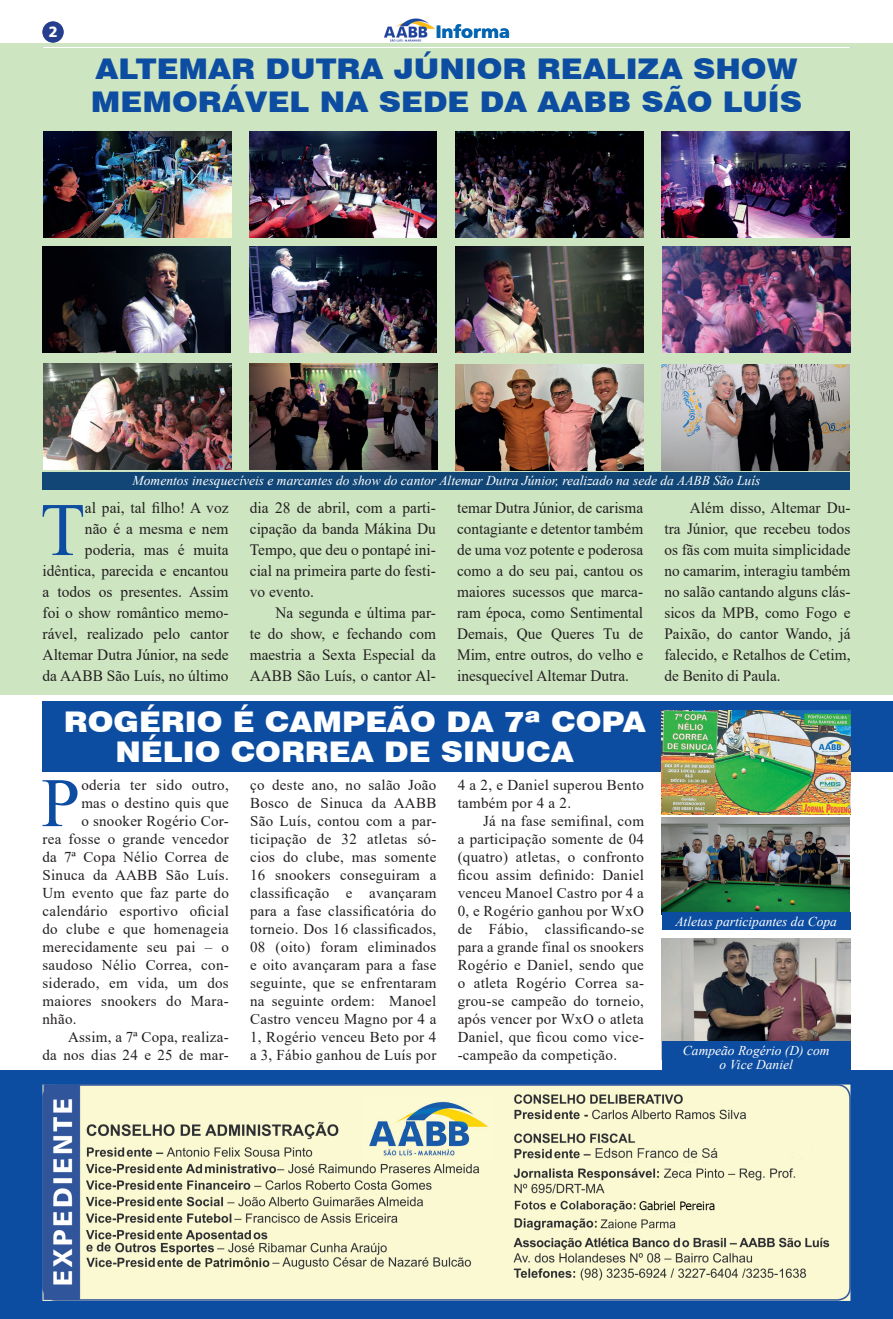
<style>
.page{position:relative;width:893px;height:1319px;background:#fff}
.page>*{position:absolute;margin:0;border:0;box-sizing:border-box;transform-origin:0 0}
.t1{font:75.45px "Times New Roman";color:#0d4da1}
.t2{font:69.3px "Times New Roman";color:#0d4da1}
.t3{font:900 28.5px/33px "Swiss 721 BT";color:#0d4da1;scale:1.1 1}
.t4{font:900 28.5px/30px "Swiss 721 BT";color:#fff;scale:1.1 1}
.t5{font:18px "Humanist 777 BT Black B";color:#1663af}
.t6{font:15.75px/21px "Times New Roman";color:#231f20;text-align:justify}
.t7{font:15px/18px "Times New Roman";letter-spacing:.02em;color:#231f20;text-align:justify}
.t8{font:15px "Humanist 777 BT Black B";color:#fff}
.t9{font:italic 13.5px/13.2px "Times New Roman";color:#fff;text-align:center}
</style>
<div class="page">
<div style="left:0;top:43px;width:893px;height:651px;background:#cde5c1"></div>
<img style="left:455px;top:132px;width:188px;height:105px">
<img style="left:662px;top:938px;width:188px;height:102px">
<div style="left:0;top:1070px;width:893px;height:248px;background:#0d4da1"></div>
<img style="left:43px;top:1084px;width:807px;height:216px">
<img style="left:363px;top:1097px;width:130px;height:63px">
<div style="left:43px;top:21px;width:21px;height:22px;background:#253f8e;border-radius:50%"></div>
<img style="left:384px;top:18px;width:52px;height:24px">
<hr style="left:43px;top:47px;width:807px;height:1px;background:#fff">
<div style="left:43px;top:472px;width:807px;height:17px;background:#114676"></div>
<div style="left:662px;top:1040px;width:188px;height:33px;background:#0d4da1"></div>
<div style="left:43px;top:701px;width:850px;height:70px;background:#0d4da1"></div>
<img style="left:662px;top:710px;width:188px;height:104px">
<img style="left:662px;top:817px;width:187px;height:95px">
<div style="left:662px;top:912px;width:188px;height:17px;background:#0d4da1"></div>
<img style="left:662px;top:132px;width:188px;height:105px">
<img style="left:249px;top:132px;width:188px;height:105px">
<img style="left:43px;top:132px;width:188px;height:105px">
<img style="left:455px;top:247px;width:188px;height:105px">
<img style="left:43px;top:247px;width:188px;height:105px">
<img style="left:249px;top:247px;width:188px;height:105px">
<img style="left:663px;top:247px;width:187px;height:105px">
<img style="left:250px;top:364px;width:187px;height:105px">
<img style="left:455px;top:364px;width:188px;height:106px">
<img style="left:662px;top:364px;width:187px;height:106px">
<img style="left:43px;top:364px;width:188px;height:105px">
<p class="t8" style="left:48px;top:22px;width:11px">2</p>
<p class="t5" style="left:436px;top:20px;width:76px">Informa</p>
<h3 class="t3" style="left:91px;top:52px;width:648px">ALTEMAR DUTRA JÚNIOR REALIZA SHOW<br>MEMORÁVEL NA SEDE DA AABB SÃO LUÍS</h3>
<p class="t9" style="left:133px;top:473px;width:629px">Momentos inesquecíveis e marcantes do show do cantor Altemar Dutra Júnior, realizado na sede da AABB São Luís</p>
<p class="t6" style="left:43px;top:496px;width:188px;text-align:right">al pai, tal filho! A voz<br>não é a mesma e nem poderia, mas é muita idêntica, parecida e encantou a todos os presentes. Assim foi o show romântico memo&shy;rável, realizado pelo cantor<br>Altemar Dutra Júnior, na sede da AABB São Luís, no último</p>
<p class="t6" style="left:250px;top:496px;width:188px">dia 28 de abril, com a parti&shy;cipação da banda Mákina Du Tempo, que deu o pontapé ini&shy;cial na primeira parte do festi&shy;vo evento.</p>
<h1 class="t1" style="left:40px;top:476px;width:46px">T</h1>
<p class="t6" style="left:250px;top:601px;width:188px;text-indent:26px">Na segunda e última par&shy;te do show, e fechando com maestria a Sexta Especial da AABB São Luís, o cantor Al-</p>
<p class="t6" style="left:457px;top:496px;width:188px">temar Dutra Júnior, de carisma contagiante e detentor também de uma voz potente e poderosa como a do seu pai, cantou os maiores sucessos que marca&shy;ram época, como Sentimental Demais, Que Queres Tu de Mim, entre outros, do velho e inesquecível Altemar Dutra.</p>
<p class="t6" style="left:664px;top:496px;width:188px;text-indent:26px">Além disso, Altemar Du&shy;tra Júnior, que recebeu todos os fãs com muita simplicidade no camarim, interagiu também no salão cantando alguns clás&shy;sicos da MPB, como Fogo e Paixão, do cantor Wando, já falecido, e Retalhos de Cetim, de Benito di Paula.</p>
<h3 class="t4" style="left:115px;top:706px;width:484px;text-indent:-52px">ROGÉRIO É CAMPEÃO DA 7ª COPA<br>NÉLIO CORREA DE SINUCA</h3>
<h2 class="t2" style="left:41px;top:754px;width:40px">P</h2>
<p class="t7" style="left:81px;top:775px;width:149px">oderia ter sido outro,</p>
<p class="t7" style="left:81px;top:793px;width:149px">mas o destino quis que</p>
<p class="t7" style="left:81px;top:811px;width:149px">o snooker Rogério Cor-</p>
<p class="t7" style="left:43px;top:829px;width:188px">rea fosse o grande vencedor</p>
<p class="t7" style="left:43px;top:847px;width:188px">da 7ª Copa Nélio Correa de</p>
<p class="t7" style="left:43px;top:865px;width:188px">Sinuca da AABB São Luís.</p>
<p class="t7" style="left:43px;top:883px;width:188px">Um evento que faz parte do</p>
<p class="t7" style="left:43px;top:901px;width:188px">calendário esportivo oficial</p>
<p class="t7" style="left:43px;top:919px;width:188px">do clube e que homenageia</p>
<p class="t7" style="left:43px;top:937px;width:188px">merecidamente seu pai – o</p>
<p class="t7" style="left:43px;top:955px;width:188px">saudoso Nélio Correa, con-</p>
<p class="t7" style="left:43px;top:973px;width:188px">siderado, em vida, um dos</p>
<p class="t7" style="left:43px;top:991px;width:188px">maiores snookers do Mara-</p>
<p class="t7" style="left:43px;top:1009px;width:36px">nhão.</p>
<p class="t7" style="left:68px;top:1027px;width:162px">Assim, a 7ª Copa, realiza-</p>
<p class="t7" style="left:43px;top:1045px;width:188px">da nos dias 24 e 25 de mar-</p>
<p class="t7" style="left:250px;top:775px;width:188px">ço deste ano, no salão João Bosco de Sinuca da AABB São Luís, contou com a par&shy;ticipação de 32 atletas só&shy;cios do clube, mas somente 16 snookers conseguiram a classificação e avançaram para a fase classificatória do torneio. Dos 16 classificados, 08 (oito) foram eliminados e oito avançaram para a fase seguinte, que se enfrentaram na seguinte ordem: Manoel Castro venceu Magno por 4 a 1, Rogério venceu Beto por 4 a 3, Fábio ganhou de Luís por</p>
<p class="t7" style="left:458px;top:775px;width:188px">4 a 2, e Daniel superou Bento também por 4 a 2.</p>
<p class="t7" style="left:458px;top:811px;width:188px;text-indent:26px">Já na fase semifinal, com a participação somente de 04 (quatro) atletas, o confronto ficou assim definido: Daniel venceu Manoel Castro por 4 a 0, e Rogério ganhou por WxO de Fábio, classificando-se para a grande final os snookers Rogério e Daniel, sendo que o atleta Rogério Correa sa&shy;grou-se campeão do torneio, após vencer por WxO o atleta Daniel, que ficou como vice--campeão da competição.</p>
<p class="t9" style="left:675px;top:914px;width:163px">Atletas participantes da Copa</p>
<p class="t9" style="left:683px;top:1043px;width:148px">Campeão Rogério (D) com o Vice Daniel</p>
</div>
